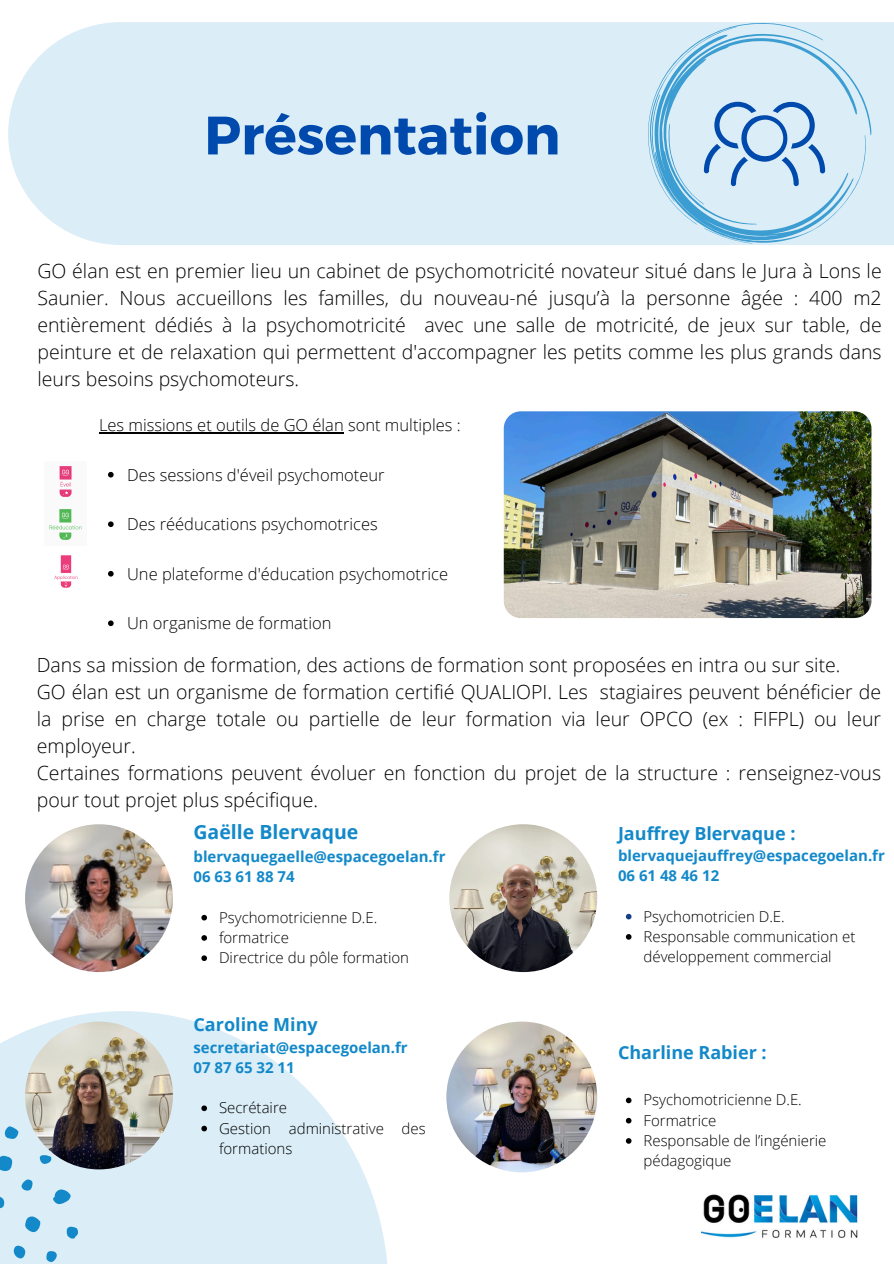
<style>
.page{position:relative;width:894px;height:1264px;background:#fff}
.page>*{position:absolute;margin:0;border:0;box-sizing:border-box;transform-origin:0 0}
.t1{font:700 54px "Montserrat";color:#004aad}
.t2{font:300 19.5px/27px "Open Sans";color:#000;text-align:justify}
.t3{font:700 19.5px "Open Sans";color:#1389c9}
.t4{font:700 18px "Open Sans";color:#1389c9}
.t5{font:300 16.5px "Open Sans";color:#000}
.t6{font:300 15px/20.2px "Open Sans";color:#000}
.t7{font:700 15px/20.2px "Open Sans";color:#1389c9}
</style>
<div class="page">
<div style="left:8px;top:22px;width:885px;height:223px;background:#dbedf6"></div>
<img style="left:701px;top:1194px;width:157px;height:44px">
<svg style="left:0;top:1011px;width:387px;height:252px;fill:#dbedf6"></svg>
<svg style="left:0;top:1155px;width:12px;height:15px"></svg>
<svg style="left:52px;top:1189px;width:19px;height:15px"></svg>
<svg style="left:25px;top:1216px;width:15px;height:16px"></svg>
<svg style="left:0;top:1195px;width:4px;height:13px"></svg>
<svg style="left:5px;top:1126px;width:13px;height:12px"></svg>
<svg style="left:14px;top:1245px;width:11px;height:13px"></svg>
<svg style="left:67px;top:1226px;width:11px;height:12px"></svg>
<svg style="left:22px;top:1179px;width:10px;height:11px"></svg>
<svg style="left:46px;top:1251px;width:11px;height:10px"></svg>
<svg style="left:39px;top:1154px;width:12px;height:10px"></svg>
<img style="left:25px;top:824px;width:148px;height:148px;border-radius:50%">
<svg style="left:201px;top:914px;width:6px;height:6px"></svg>
<svg style="left:201px;top:935px;width:6px;height:5px"></svg>
<svg style="left:201px;top:955px;width:6px;height:6px"></svg>
<img style="left:449px;top:824px;width:148px;height:148px;border-radius:50%">
<svg style="left:625px;top:913px;width:6px;height:6px"></svg>
<svg style="left:625px;top:934px;width:6px;height:5px"></svg>
<img style="left:25px;top:1021px;width:148px;height:148px;border-radius:50%">
<svg style="left:201px;top:1105px;width:6px;height:6px"></svg>
<svg style="left:201px;top:1125px;width:6px;height:6px"></svg>
<img style="left:446px;top:1021px;width:151px;height:151px;border-radius:50%">
<svg style="left:625px;top:1097px;width:6px;height:6px"></svg>
<svg style="left:625px;top:1117px;width:6px;height:6px"></svg>
<svg style="left:625px;top:1138px;width:6px;height:5px"></svg>
<img style="left:503px;top:411px;width:368px;height:207px;border-radius:17px">
<img style="left:49px;top:466px;width:33px;height:74px">
<img style="left:54px;top:555px;width:24px;height:33px">
<hr style="left:99px;top:432px;width:245px;height:1px;background:#000">
<svg style="left:108px;top:472px;width:6px;height:5px"></svg>
<svg style="left:108px;top:521px;width:6px;height:6px"></svg>
<svg style="left:108px;top:571px;width:6px;height:5px"></svg>
<svg style="left:108px;top:620px;width:6px;height:6px"></svg>
<svg style="left:647px;top:23px;width:223px;height:220px;background:#c0ddee"></svg>
<p class="t1" style="left:204px;top:100px;width:357px">Présentation</p>
<p class="t2" style="left:37px;top:257px;width:845px">GO élan est en premier lieu un cabinet de psychomotricité novateur situé dans le Jura à Lons le Saunier. Nous accueillons les familles, du nouveau-né jusqu’à la personne âgée : 400 m2 entièrement dédiés à la psychomotricité avec une salle de motricité, de jeux sur table, de peinture et de relaxation qui permettent d'accompagner les petits comme les plus grands dans leurs besoins psychomoteurs.</p>
<p class="t5" style="left:99px;top:414px;width:363px">Les missions et outils de GO élan sont multiples :</p>
<h4 class="t5" style="left:127px;top:463px;width:259px">Des sessions d'éveil psychomoteur</h4>
<p class="t5" style="left:127px;top:513px;width:252px">Des rééducations psychomotrices</p>
<p class="t5" style="left:127px;top:562px;width:322px">Une plateforme d'éducation psychomotrice</p>
<p class="t5" style="left:127px;top:612px;width:206px">Un organisme de formation</p>
<h2 class="t2" style="left:37px;top:651px;width:845px;text-align:left">Dans sa mission de formation, des actions de formation sont proposées en intra ou sur site.<br>GO élan est un organisme de formation certifié QUALIOPI. Les stagiaires peuvent bénéficier de la prise en charge totale ou partielle de leur formation via leur OPCO (ex : FIFPL) ou leur employeur.<br>Certaines formations peuvent évoluer en fonction du projet de la structure : renseignez-vous pour tout projet plus spécifique.</h2>
<h3 class="t3" style="left:193px;top:818px;width:166px">Gaëlle Blervaque</h3>
<h3 class="t7" style="left:193px;top:846px;width:253px">blervaquegaelle@espacegoelan.fr<br>06 63 61 88 74</h3>
<p class="t6" style="left:219px;top:906px;width:160px">Psychomotricienne D.E.</p>
<p class="t6" style="left:219px;top:927px;width:71px">formatrice</p>
<p class="t6" style="left:219px;top:947px;width:191px">Directrice du pôle formation</p>
<p class="t4" style="left:193px;top:1011px;width:126px">Caroline Miny</p>
<p class="t7" style="left:193px;top:1036px;width:216px">secretariat@espacegoelan.fr<br>07 87 65 32 11</p>
<h3 class="t6" style="left:219px;top:1097px;width:70px">Secrétaire</h3>
<p class="t6" style="left:219px;top:1117px;width:208px">Gestion administrative des formations</p>
<p class="t4" style="left:617px;top:820px;width:179px">Jauffrey Blervaque :</p>
<p class="t7" style="left:617px;top:845px;width:268px">blervaquejauffrey@espacegoelan.fr<br>06 61 48 46 12</p>
<p class="t6" style="left:643px;top:905px;width:143px">Psychomotricien D.E.</p>
<p class="t6" style="left:643px;top:926px;width:213px">Responsable communication et développement commercial</p>
<p class="t4" style="left:617px;top:1040px;width:150px">Charline Rabier :</p>
<p class="t6" style="left:643px;top:1089px;width:160px">Psychomotricienne D.E.</p>
<p class="t6" style="left:643px;top:1109px;width:74px">Formatrice</p>
<h4 class="t6" style="left:643px;top:1130px;width:184px">Responsable de l’ingénierie pédagogique</h4>
</div>
